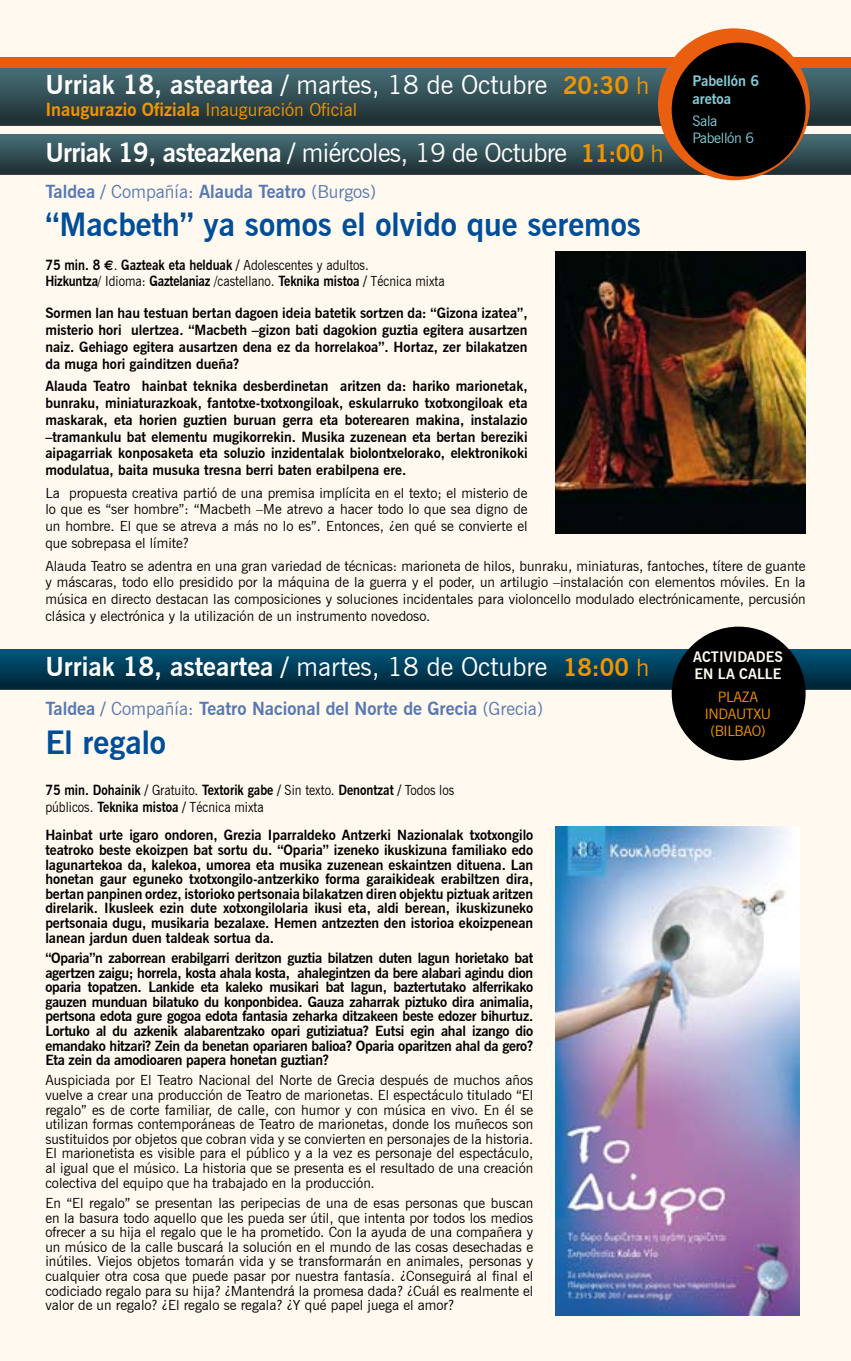
<style>
.page{position:relative;width:851px;height:1361px;background:#fff}
.page>*{position:absolute;margin:0;border:0;box-sizing:border-box;transform-origin:0 0}
.t1{font:700 32px "News Gothic BT";color:#004e98}
.t2{font:700 26px "News Gothic BT";color:#fff}
.t3{font:26px "News Gothic BT";letter-spacing:-.025em;color:#fff}
.t4{font:700 18px "News Gothic BT";color:#5878b3}
.t5{font:700 18px "News Gothic BT";color:#f29400}
.t6{font:14.4px/17.2px "News Gothic BT";letter-spacing:-.025em;color:#f29400;text-align:center}
.t7{font:700 14.4px/17.2px "News Gothic BT";color:#fff9f0}
.t8{font:700 14.4px/17.2px "News Gothic BT";color:#84ccd8}
.t9{font:14.4px/17.2px "News Gothic BT";letter-spacing:-.025em;color:#84ccd8}
.t10{font:700 14px/14.6px "News Gothic BT";color:#000;text-align:justify}
.t11{font:14px/14.6px "News Gothic BT";color:#000;text-align:justify}
.t12{font:700 14px/16.8px "News Gothic BT";color:#000;scale:.9 1}
.s1{font-weight:400}
.s2{font-size:24px;color:#f29400}
.s3{font-weight:400;font-size:24px;color:#f29400}
.s4{font-weight:700}
.s5{font-weight:700;font-size:24px;color:#f29400}
.s6{font-family:"Euro Sans"}
</style>
<div class="page">
<div style="left:0;top:0;width:850px;height:1361px;background:#fff9f0"></div>
<div style="left:0;top:57px;width:850px;height:40px;background:#e95e0f"></div>
<div style="left:0;top:68px;width:850px;height:57px;background:linear-gradient(to bottom,#487078,#1d2c30)"></div>
<div style="left:0;top:135px;width:850px;height:39px;background:linear-gradient(to bottom,#476f77,#1d2c31)"></div>
<img style="left:556px;top:251px;width:249px;height:282px">
<div style="left:657px;top:28px;width:152px;height:152px;background:#e95e0f;border-radius:50%"></div>
<div style="left:671px;top:43px;width:134px;height:133px;background:#000;border-radius:50%"></div>
<div style="left:0;top:649px;width:850px;height:40px;background:linear-gradient(to bottom,#00577d,#002435)"></div>
<img style="left:556px;top:827px;width:243px;height:488px">
<div style="left:671px;top:626px;width:134px;height:134px;background:#000;border-radius:50%"></div>
<h2 class="t2" style="left:45px;top:69px;width:605px">Urriak 18, asteartea / <span class="s1">martes, 18 de Octubre</span> <span class="s2">20:30</span> <span class="s3">h</span></h2>
<p class="t5" style="left:45px;top:98px;width:313px">Inaugurazio Ofiziala <span class="s1">Inauguración Oficial</span></p>
<h2 class="t3" style="left:45px;top:137px;width:619px"><span class="s4">Urriak 19, asteazkena /</span> miércoles, 19 de Octubre <span class="s5">11:00</span> <span class="s2">h</span></h2>
<p class="t4" style="left:45px;top:180px;width:332px">Taldea / <span class="s1">Compañía:</span> Alauda Teatro <span class="s1">(Burgos)</span></p>
<h1 class="t1" style="left:45px;top:205px;width:597px">“Macbeth” ya somos el olvido que seremos</h1>
<p class="t12" style="left:45px;top:256px;width:445px">75 min. 8 <span class="s6">e</span><span class="s1">.</span> Gazteak eta helduak / <span class="s1">Adolescentes y adultos.<br></span>Hizkuntza<span class="s1">/ Idioma:</span> Gaztelaniaz <span class="s1">/castellano.</span> Teknika mistoa / <span class="s1">Técnica mixta</span></p>
<p class="t8" style="left:692px;top:73px;width:68px">Pabellón 6 aretoa</p>
<p class="t9" style="left:692px;top:112px;width:63px">Sala<br>Pabellón 6</p>
<p class="t10" style="left:45px;top:305px;width:483px;line-height:16.8px">Sormen lan hau testuan bertan dagoen ideia batetik sortzen da: “Gizona izatea”, misterio hori ulertzea. “Macbeth –gizon bati dagokion guztia egitera ausartzen naiz. Gehiago egitera ausartzen dena ez da horrelakoa”. Hortaz, zer bilakatzen da muga hori gainditzen dueña?</p>
<p class="t10" style="left:45px;top:378px;width:483px;line-height:16.8px">Alauda Teatro hainbat teknika desberdinetan aritzen da: hariko marionetak, bunraku, miniaturazkoak, fantotxe-txotxongiloak, eskularruko txotxongiloak eta maskarak, eta horien guztien buruan gerra eta boterearen makina, instalazio –tramankulu bat elementu mugikorrekin. Musika zuzenean eta bertan bereziki aipagarriak konposaketa eta soluzio inzidentalak biolontxelorako, elektronikoki modulatua, baita musuka tresna berri baten erabilpena ere.</p>
<p class="t11" style="left:45px;top:484px;width:483px;line-height:16.8px">La propuesta creativa partió de una premisa implícita en el texto; el misterio de lo que es “ser hombre”: “Macbeth –Me atrevo a hacer todo lo que sea digno de un hombre. El que se atreva a más no lo es”. Entonces, ¿en qué se convierte el que sobrepasa el límite?</p>
<p class="t11" style="left:45px;top:557px;width:761px;line-height:16.8px">Alauda Teatro se adentra en una gran variedad de técnicas: marioneta de hilos, bunraku, miniaturas, fantoches, títere de guante y máscaras, todo ello presidido por la máquina de la guerra y el poder, un artilugio –instalación con elementos móviles. En la música en directo destacan las composiciones y soluciones incidentales para violoncello modulado electrónicamente, percusión clásica y electrónica y la utilización de un instrumento novedoso.</p>
<h2 class="t2" style="left:45px;top:651px;width:605px">Urriak 18, asteartea / <span class="s1">martes, 18 de Octubre</span> <span class="s2">18:00</span> <span class="s3">h</span></h2>
<p class="t4" style="left:45px;top:698px;width:499px">Taldea / <span class="s1">Compañía:</span> Teatro Nacional del Norte de Grecia <span class="s1">(Grecia)</span></p>
<h1 class="t1" style="left:45px;top:723px;width:122px">El regalo</h1>
<p class="t12" style="left:45px;top:781px;width:456px">75 min. Dohainik / <span class="s1">Gratuito.</span> Textorik gabe / <span class="s1">Sin texto.</span> Denontzat / <span class="s1">Todos los públicos.</span> Teknika mistoa / <span class="s1">Técnica mixta</span></p>
<p class="t10" style="left:45px;top:828px;width:489px">Hainbat urte igaro ondoren, Grezia Iparraldeko Antzerki Nazionalak txotxongilo teatroko beste ekoizpen bat sortu du. “Oparia” izeneko ikuskizuna familiako edo lagunartekoa da, kalekoa, umorea eta musika zuzenean eskaintzen dituena. Lan honetan gaur eguneko txotxongilo-antzerkiko forma garaikideak erabiltzen dira, bertan panpinen ordez, istorioko pertsonaia bilakatzen diren objektu piztuak aritzen direlarik. Ikusleek ezin dute xotxongilolaria ikusi eta, aldi berean, ikuskizuneko pertsonaia dugu, musikaria bezalaxe. Hemen antzezten den istorioa ekoizpenean lanean jardun duen taldeak sortua da.</p>
<p class="t10" style="left:45px;top:950px;width:489px">“Oparia”n zaborrean erabilgarri deritzon guztia bilatzen duten lagun horietako bat agertzen zaigu; horrela, kosta ahala kosta, ahalegintzen da bere alabari agindu dion oparia topatzen. Lankide eta kaleko musikari bat lagun, baztertutako alferrikako gauzen munduan bilatuko du konponbidea. Gauza zaharrak piztuko dira animalia, pertsona edota gure gogoa edota fantasia zeharka ditzakeen beste edozer bihurtuz.<br>Lortuko al du azkenik alabarentzako opari gutiziatua? Eutsi egin ahal izango dio emandako hitzari? Zein da benetan opariaren balioa? Oparia oparitzen ahal da gero?<br>Eta zein da amodioaren papera honetan guztian?</p>
<p class="t11" style="left:45px;top:1073px;width:489px">Auspiciada por El Teatro Nacional del Norte de Grecia después de muchos años vuelve a crear una producción de Teatro de marionetas. El espectáculo titulado “El regalo” es de corte familiar, de calle, con humor y con música en vivo. En él se utilizan formas contemporáneas de Teatro de marionetas, donde los muñecos son sustituidos por objetos que cobran vida y se convierten en personajes de la historia.<br>El marionetista es visible para el público y a la vez es personaje del espectáculo, al igual que el músico. La historia que se presenta es el resultado de una creación colectiva del equipo que ha trabajado en la producción.</p>
<p class="t11" style="left:45px;top:1195px;width:489px">En “El regalo” se presentan las peripecias de una de esas personas que buscan en la basura todo aquello que les pueda ser útil, que intenta por todos los medios ofrecer a su hija el regalo que le ha prometido. Con la ayuda de una compañera y un músico de la calle buscará la solución en el mundo de las cosas desechadas e inútiles. Viejos objetos tomarán vida y se transformarán en animales, personas y cualquier otra cosa que puede pasar por nuestra fantasía. ¿Conseguirá al final el codiciado regalo para su hija? ¿Mantendrá la promesa dada? ¿Cuál es realmente el valor de un regalo? ¿El regalo se regala? ¿Y qué papel juega el amor?</p>
<p class="t7" style="left:693px;top:648px;width:91px">ACTIVIDADES<br>EN LA CALLE</p>
<p class="t6" style="left:704px;top:688px;width:68px">PLAZA<br>INDAUTXU (BILBAO)</p>
</div>
